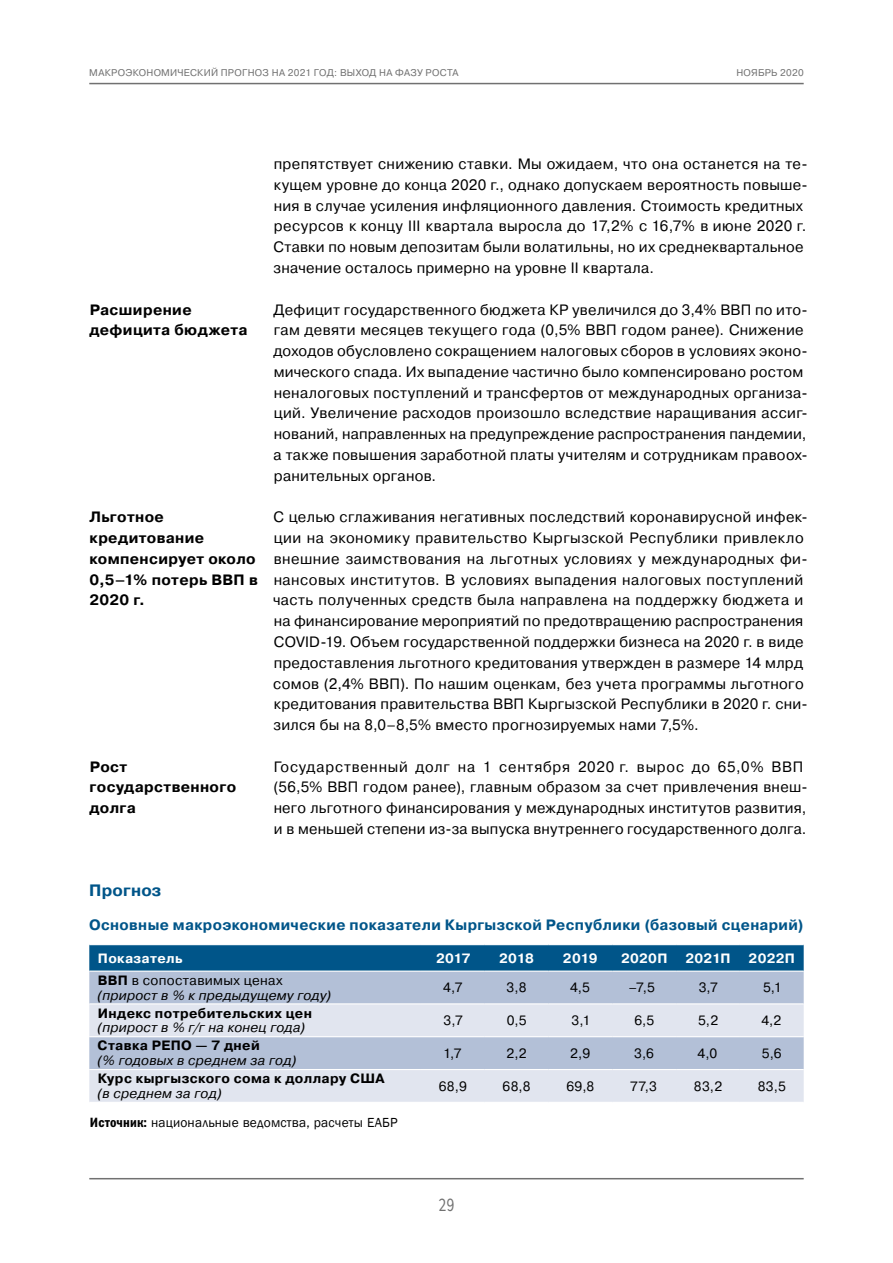
<style>
.page{position:relative;width:893px;height:1263px;background:#fff}
.page>*{position:absolute;margin:0;border:0;box-sizing:border-box;transform-origin:0 0}
.t1{font:700 16.5px "DS Pragmatica";letter-spacing:.01em;color:#005589}
.t2{font:16.5px "British Council Sans";color:#717171;scale:.8 1}
.t3{font:15px/20.9px "DS Pragmatica";letter-spacing:.02em;color:#000}
.t4{font:700 15px/20.9px "DS Pragmatica";letter-spacing:.025em;color:#000}
.t5{font:700 15px "DS Pragmatica";letter-spacing:.025em;color:#005589}
.t6{font:italic 13.5px/14.9px "DS Pragmatica";letter-spacing:.015em;color:#000}
.t7{font:13.5px "DS Pragmatica";letter-spacing:.02em;color:#000}
.t8{font:700 13.5px "DS Pragmatica";letter-spacing:.03em;color:#000}
.t9{font:13.5px "Franklin Gothic";letter-spacing:.01em;color:#000}
.t10{font:700 13.5px "DS Pragmatica";letter-spacing:.02em;color:#fff}
.t11{font:9.75px "DS Pragmatica";letter-spacing:.025em;color:#717171}
.s1{font-weight:700;font-style:normal}
.s2{font-style:normal}
.s3{font-family:"Franklin Gothic Demi Cond C"}
</style>
<div class="page">
<hr style="left:89px;top:1178px;width:715px;height:1px;background:#717171">
<hr style="left:89px;top:83px;width:715px;height:1px;background:#717171">
<div style="left:89px;top:945px;width:715px;height:25px;background:#005589"></div>
<div style="left:89px;top:972px;width:715px;height:31px;background:#b3c0d7"></div>
<svg style="left:89px;top:1004px;width:715px;height:98px;background:#d2d9e7"></svg>
<hr style="left:89px;top:1036px;width:332px;height:1px;background:#fff">
<hr style="left:421px;top:1036px;width:64px;height:1px;background:#fff">
<hr style="left:485px;top:1036px;width:64px;height:1px;background:#fff">
<hr style="left:549px;top:1036px;width:63px;height:1px;background:#fff">
<hr style="left:612px;top:1036px;width:64px;height:1px;background:#fff">
<hr style="left:676px;top:1036px;width:64px;height:1px;background:#fff">
<hr style="left:740px;top:1036px;width:64px;height:1px;background:#fff">
<hr style="left:89px;top:1069px;width:332px;height:1px;background:#fff">
<hr style="left:421px;top:1069px;width:64px;height:1px;background:#fff">
<hr style="left:485px;top:1069px;width:64px;height:1px;background:#fff">
<hr style="left:549px;top:1069px;width:63px;height:1px;background:#fff">
<hr style="left:612px;top:1069px;width:64px;height:1px;background:#fff">
<hr style="left:676px;top:1069px;width:64px;height:1px;background:#fff">
<hr style="left:740px;top:1069px;width:64px;height:1px;background:#fff">
<p class="t11" style="left:89px;top:68px;width:371px">МАКРОЭКОНОМИЧЕСКИЙ ПРОГНОЗ НА 2021 ГОД: ВЫХОД НА ФАЗУ РОСТА</p>
<p class="t11" style="left:736px;top:68px;width:69px">НОЯБРЬ 2020</p>
<p class="t4" style="left:89px;top:299px;width:160px">Расширение дефицита бюджета</p>
<p class="t4" style="left:89px;top:507px;width:170px">Льготное кредитование компенсирует около<br>0,5–1% потерь ВВП в<br>2020 г.</p>
<p class="t4" style="left:89px;top:756px;width:148px">Рост государственного долга</p>
<p class="t3" style="left:273px;top:154px;width:536px">препятствует снижению ставки. Мы ожидаем, что она останется на те&shy;кущем уровне до конца 2020 г. , однако допускаем вероятность повыше&shy;ния в случае усиления инфляционного давления. Стоимость кредитных ресурсов к концу III квартала выросла до 17,2% с 16,7% в июне 2020 г.<br>Ставки по новым депозитам были волатильны, но их среднеквартальное значение осталось примерно на уровне II квартала.</p>
<p class="t3" style="left:273px;top:299px;width:536px">Дефицит государственного бюджета КР увеличился до 3,4% ВВП по ито&shy;гам девяти месяцев текущего года (0,5% ВВП годом ранее). Снижение доходов обусловлено сокращением налоговых сборов в условиях эконо&shy;мического спада. Их выпадение частично было компенсировано ростом неналоговых поступлений и трансфертов от международных организа&shy;ций. Увеличение расходов произошло вследствие наращивания ассиг&shy;нований, направленных на предупреждение распространения пандемии, а также повышения заработной платы учителям и сотрудникам правоох&shy;ранительных органов.</p>
<p class="t3" style="left:273px;top:507px;width:536px">С целью сглаживания негативных последствий коронавирусной инфек&shy;ции на экономику правительство Кыргызской Республики привлекло внешние заимствования на льготных условиях у международных фи&shy;нансовых институтов. В условиях выпадения налоговых поступлений часть полученных средств была направлена на поддержку бюджета и на финансирование мероприятий по предотвращению распространения COVID-19. Объем государственной поддержки бизнеса на 2020 г. в виде предоставления льготного кредитования утвержден в размере 14 млрд сомов (2,4% ВВП). По нашим оценкам, без учета программы льготного кредитования правительства ВВП Кыргызской Республики в 2020 г. сни&shy;зился бы на 8,0–8,5% вместо прогнозируемых нами 7,5%.</p>
<p class="t3" style="left:273px;top:756px;width:536px">Государственный долг на 1 сентября 2020 г. вырос до 65,0% ВВП (56,5% ВВП годом ранее), главным образом за счет привлечения внеш&shy;него льготного финансирования у международных институтов развития, и в меньшей степени из-за выпуска внутреннего государственного долга.</p>
<p class="t1" style="left:89px;top:882px;width:74px">Прогноз</p>
<p class="t5" style="left:89px;top:916px;width:716px">Основные макроэкономические показатели Кыргызской Республики (базовый сценарий)</p>
<p class="t10" style="left:98px;top:951px;width:86px">Показатель</p>
<p class="t10" style="left:436px;top:951px;width:36px">2017</p>
<p class="t10" style="left:499px;top:951px;width:36px">2018</p>
<p class="t10" style="left:563px;top:951px;width:36px">2019</p>
<p class="t10" style="left:621px;top:951px;width:48px">2020П</p>
<p class="t10" style="left:685px;top:951px;width:47px">2021П</p>
<p class="t10" style="left:749px;top:951px;width:48px">2022П</p>
<p class="t6" style="left:98px;top:973px;width:235px"><span class="s1">ВВП</span> <span class="s2">в сопоставимых ценах </span>(прирост в % к предыдущему году)</p>
<p class="t7" style="left:443px;top:980px;width:21px">4,7</p>
<p class="t7" style="left:507px;top:980px;width:21px">3,8</p>
<p class="t7" style="left:570px;top:980px;width:22px">4,5</p>
<p class="t7" style="left:629px;top:980px;width:28px">–7,5</p>
<p class="t7" style="left:699px;top:980px;width:21px">3,7</p>
<p class="t7" style="left:763px;top:980px;width:20px">5,1</p>
<p class="t8" style="left:98px;top:1006px;width:215px">Индекс потребительских цен</p>
<p class="t6" style="left:98px;top:1020px;width:209px">(прирост в % г/г на конец года)</p>
<p class="t7" style="left:444px;top:1013px;width:21px">3,7</p>
<p class="t7" style="left:507px;top:1013px;width:21px">0,5</p>
<p class="t7" style="left:572px;top:1013px;width:20px">3,1</p>
<p class="t7" style="left:634px;top:1013px;width:21px">6,5</p>
<p class="t7" style="left:698px;top:1013px;width:22px">5,2</p>
<p class="t7" style="left:761px;top:1013px;width:22px">4,2</p>
<p class="t8" style="left:98px;top:1038px;width:164px">Ставка РЕПО — 7 дней</p>
<p class="t6" style="left:98px;top:1053px;width:200px">(% годовых в среднем за год)</p>
<p class="t8" style="left:98px;top:1071px;width:288px">Курс кыргызского сома к доллару США</p>
<p class="t6" style="left:98px;top:1086px;width:125px">(в среднем за год)</p>
<p class="t9" style="left:90px;top:1114px;width:309px"><span class="s3">Источник:</span> национальные ведомства, расчеты ЕАБР</p>
<p class="t7" style="left:443px;top:1046px;width:20px">1,7</p>
<p class="t7" style="left:507px;top:1046px;width:22px">2,2</p>
<p class="t7" style="left:570px;top:1046px;width:21px">2,9</p>
<p class="t7" style="left:634px;top:1046px;width:21px">3,6</p>
<p class="t7" style="left:697px;top:1046px;width:21px">4,0</p>
<p class="t7" style="left:762px;top:1046px;width:21px">5,6</p>
<p class="t7" style="left:439px;top:1079px;width:30px">68,9</p>
<p class="t7" style="left:503px;top:1079px;width:30px">68,8</p>
<p class="t7" style="left:566px;top:1079px;width:29px">69,8</p>
<p class="t7" style="left:630px;top:1079px;width:28px">77,3</p>
<p class="t7" style="left:694px;top:1079px;width:30px">83,2</p>
<p class="t7" style="left:758px;top:1079px;width:30px">83,5</p>
<p class="t2" style="left:438px;top:1194px;width:22px">29</p>
</div>
